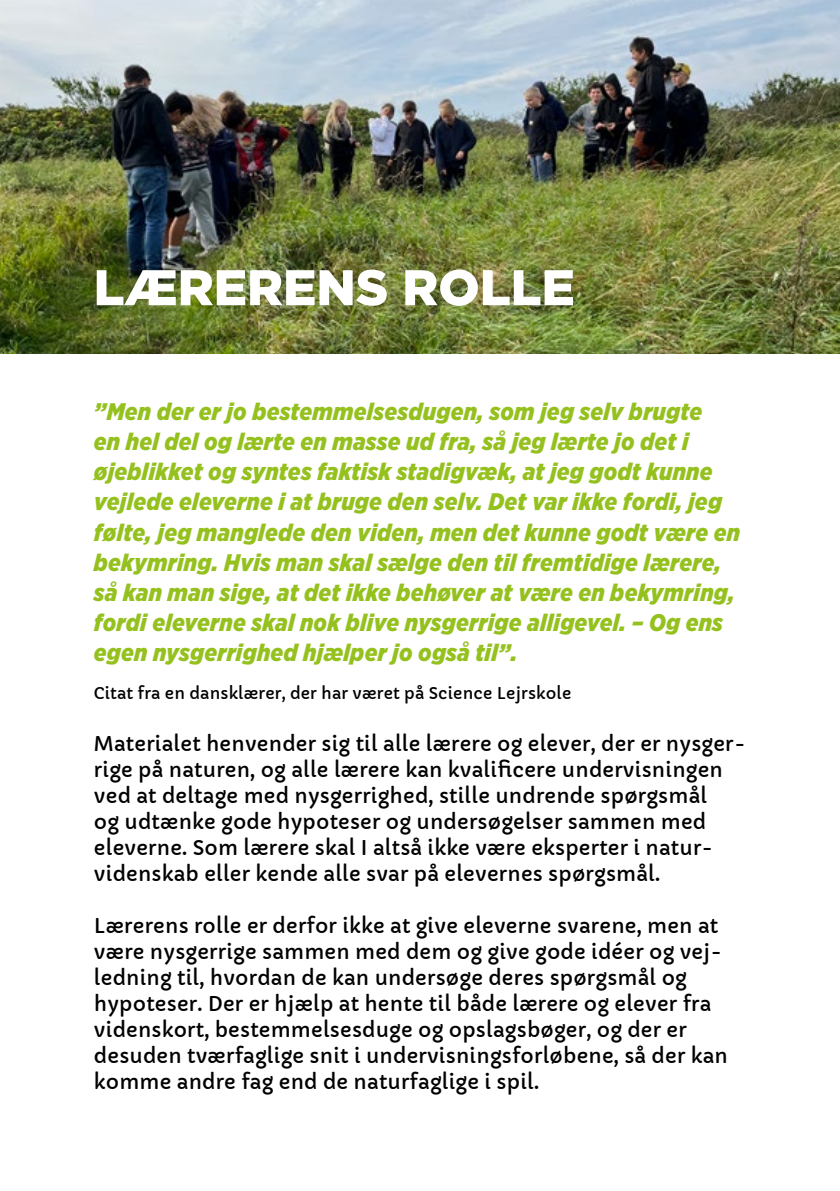
<style>
.page{position:relative;width:840px;height:1191px;background:#fff}
.page>*{position:absolute;margin:0;border:0;box-sizing:border-box;transform-origin:0 0}
.t1{font:900 50px "Gotham";color:#fff}
.t2{font:italic 900 24px/30px "Gotham Narrow";letter-spacing:.01em;color:#95c11f}
.t3{font:20px/26px "Capriola";letter-spacing:.01em;color:#000}
.t4{font:16px "Capriola";letter-spacing:.01em;color:#000}
</style>
<div class="page">
<img style="left:0;top:0;width:839px;height:354px">
<h1 class="t1" style="left:94px;top:258px;width:482px">LÆRERENS ROLLE</h1>
<p class="t2" style="left:94px;top:397px;width:647px">”Men der er jo bestemmelsesdugen, som jeg selv brugte<br>en hel del og lærte en masse ud fra, så jeg lærte jo det i øjeblikket og syntes faktisk stadigvæk, at jeg godt kunne vejlede eleverne i at bruge den selv. Det var ikke fordi, jeg følte, jeg manglede den viden, men det kunne godt være en bekymring. Hvis man skal sælge den til fremtidige lærere, så kan man sige, at det ikke behøver at være en bekymring, fordi eleverne skal nok blive nysgerrige alligevel. – Og ens egen nysgerrighed hjælper jo også til”.</p>
<p class="t4" style="left:94px;top:683px;width:478px">Citat fra en dansklærer, der har været på Science Lejrskole</p>
<p class="t3" style="left:94px;top:730px;width:653px">Materialet henvender sig til alle lærere og elever, der er nysger&shy;rige på naturen, og alle lærere kan kvalificere undervisningen ved at deltage med nysgerrighed, stille undrende spørgsmål<br>og udtænke gode hypoteser og undersøgelser sammen med eleverne. Som lærere skal I altså ikke være eksperter i natur&shy;videnskab eller kende alle svar på elevernes spørgsmål.</p>
<p class="t3" style="left:94px;top:912px;width:635px">Lærerens rolle er derfor ikke at give eleverne svarene, men at være nysgerrige sammen med dem og give gode idéer og vej&shy;ledning til, hvordan de kan undersøge deres spørgsmål og hypoteser. Der er hjælp at hente til både lærere og elever fra videnskort, bestemmelsesduge og opslagsbøger, og der er desuden tværfaglige snit i undervisningsforløbene, så der kan komme andre fag end de naturfaglige i spil.</p>
</div>
